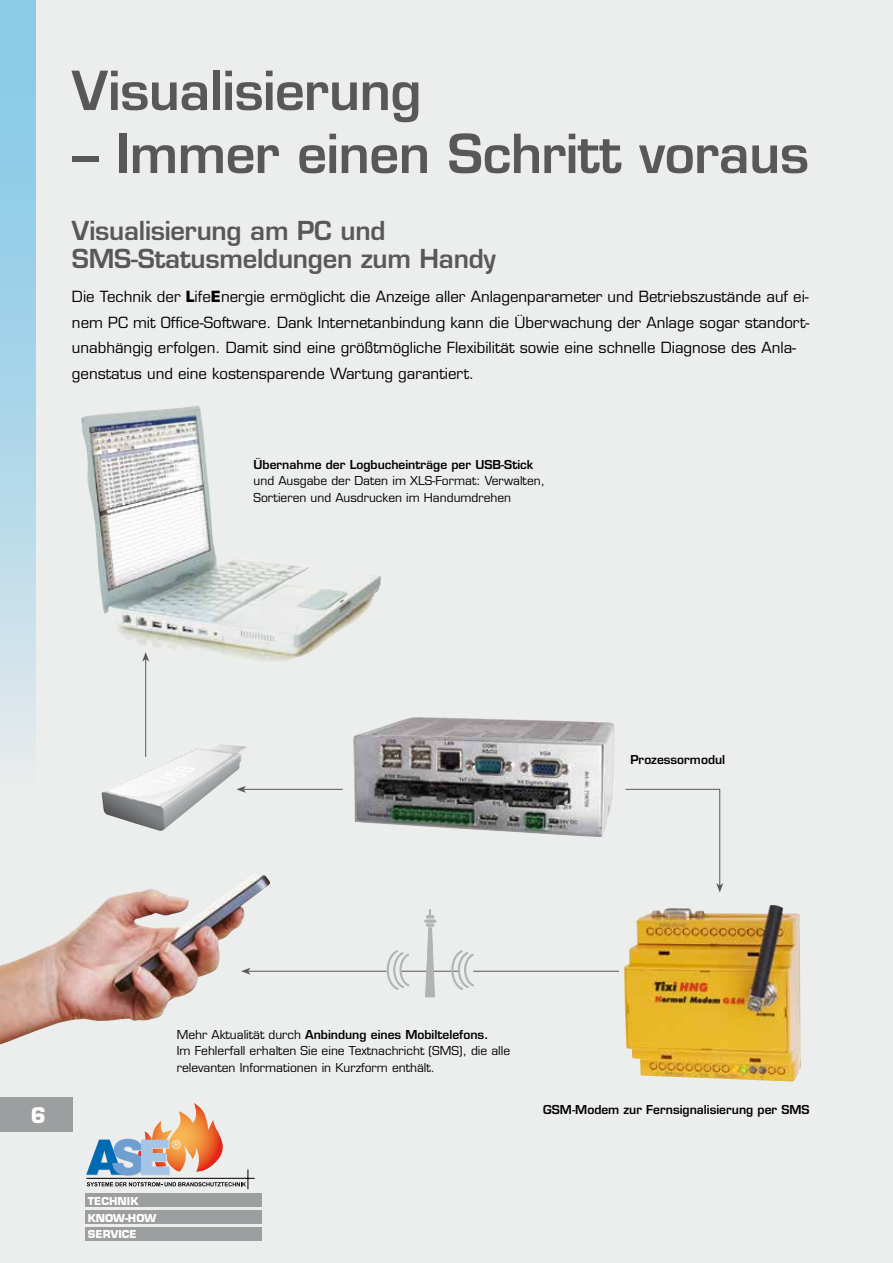
<style>
.page{position:relative;width:893px;height:1263px;background:#eceded}
.page>*{position:absolute;margin:0;border:0;box-sizing:border-box;transform-origin:0 0}
.t1{font:600 52.5px "Eurostile";letter-spacing:-.01em;color:#58585a}
.t2{font:600 25.5px/28.5px "Eurostile";letter-spacing:-.01em;color:#58585a}
.t3{font:700 21px "Eurostile";color:#fff}
.t4{font:15px/25.5px "Eurostile";color:#000}
.t5{font:12px/16.5px "Eurostile";color:#000}
.t6{font:600 12px "Eurostile";color:#000}
.t7{font:700 10.65px/16.8px "Eurostile";color:#fff}
.s1{font-weight:700}
.s2{font-weight:600}
</style>
<div class="page">
<img style="left:81px;top:405px;width:300px;height:257px">
<img style="left:353px;top:717px;width:262px;height:120px">
<img style="left:0;top:874px;width:270px;height:170px">
<img style="left:624px;top:905px;width:177px;height:176px">
<img style="left:101px;top:743px;width:147px;height:88px">
<svg style="left:625px;top:788px;width:98px;height:104px"></svg>
<hr style="left:243px;top:789px;width:100px;height:1px;background:#58585a">
<svg style="left:236px;top:786px;width:10px;height:7px"></svg>
<hr style="left:248px;top:971px;width:139px;height:1px;background:#58585a">
<svg style="left:241px;top:968px;width:9px;height:7px"></svg>
<hr style="left:473px;top:971px;width:146px;height:1px;background:#58585a">
<hr style="left:400px;top:971px;width:60px;height:1px;background:#58585a">
<hr style="left:145px;top:659px;width:1px;height:98px;background:#58585a">
<svg style="left:142px;top:652px;width:7px;height:9px"></svg>
<svg style="left:425px;top:910px;width:10px;height:87px"></svg>
<svg style="left:387px;top:950px;width:24px;height:40px"></svg>
<svg style="left:450px;top:950px;width:24px;height:40px"></svg>
<svg style="left:86px;top:1103px;width:170px;height:86px"></svg>
<div style="left:85px;top:1194px;width:176px;height:13px;background:#9c9e9f"></div>
<div style="left:85px;top:1211px;width:176px;height:13px;background:#9c9e9f"></div>
<div style="left:85px;top:1227px;width:176px;height:14px;background:#9c9e9f"></div>
<div style="left:0;top:0;width:35px;height:783px;background:linear-gradient(to bottom,#7dc6e7,#dee8ec)"></div>
<div style="left:0;top:1097px;width:72px;height:34px;background:#9c9e9f"></div>
<h1 class="t1" style="left:72px;top:58px;width:351px">Visualisierung</h1>
<h1 class="t1" style="left:72px;top:121px;width:738px">– Immer einen Schritt voraus</h1>
<h2 class="t2" style="left:72px;top:216px;width:425px">Visualisierung am PC und<br>SMS-Statusmeldungen zum Handy</h2>
<p class="t4" style="left:72px;top:284px;width:739px">Die Technik der <span class="s1">L</span>ife<span class="s1">E</span>nergie ermöglicht die Anzeige aller Anlagenparameter und Betriebszustände auf ei&shy;nem PC mit Office-Software. Dank Internetanbindung kann die Überwachung der Anlage sogar standort&shy;unabhängig erfolgen. Damit sind eine größtmögliche Flexibilität sowie eine schnelle Diagnose des Anla&shy;genstatus und eine kostensparende Wartung garantiert.</p>
<p class="t6" style="left:254px;top:457px;width:281px">Übernahme der Logbucheinträge per USB-Stick</p>
<p class="t5" style="left:254px;top:473px;width:293px">und Ausgabe der Daten im XLS-Format: Verwalten,<br>Sortieren und Ausdrucken im Handumdrehen</p>
<p class="t6" style="left:630px;top:752px;width:96px">Prozessormodul</p>
<h3 class="t3" style="left:37px;top:1102px;width:17px">6</h3>
<h3 class="t3" style="left:31px;top:1102px;width:17px">6</h3>
<p class="t5" style="left:177px;top:1026px;width:335px">Mehr Aktualität durch <span class="s2">Anbindung eines Mobiltelefons.<br></span>Im Fehlerfall erhalten Sie eine Textnachricht (SMS), die alle relevanten Informationen in Kurzform enthält.</p>
<p class="t7" style="left:88px;top:1192px;width:70px">TECHNIK<br>KNOW-HOW<br>SERVICE</p>
<p class="t6" style="left:543px;top:1102px;width:268px">GSM-Modem zur Fernsignalisierung per SMS</p>
</div>
